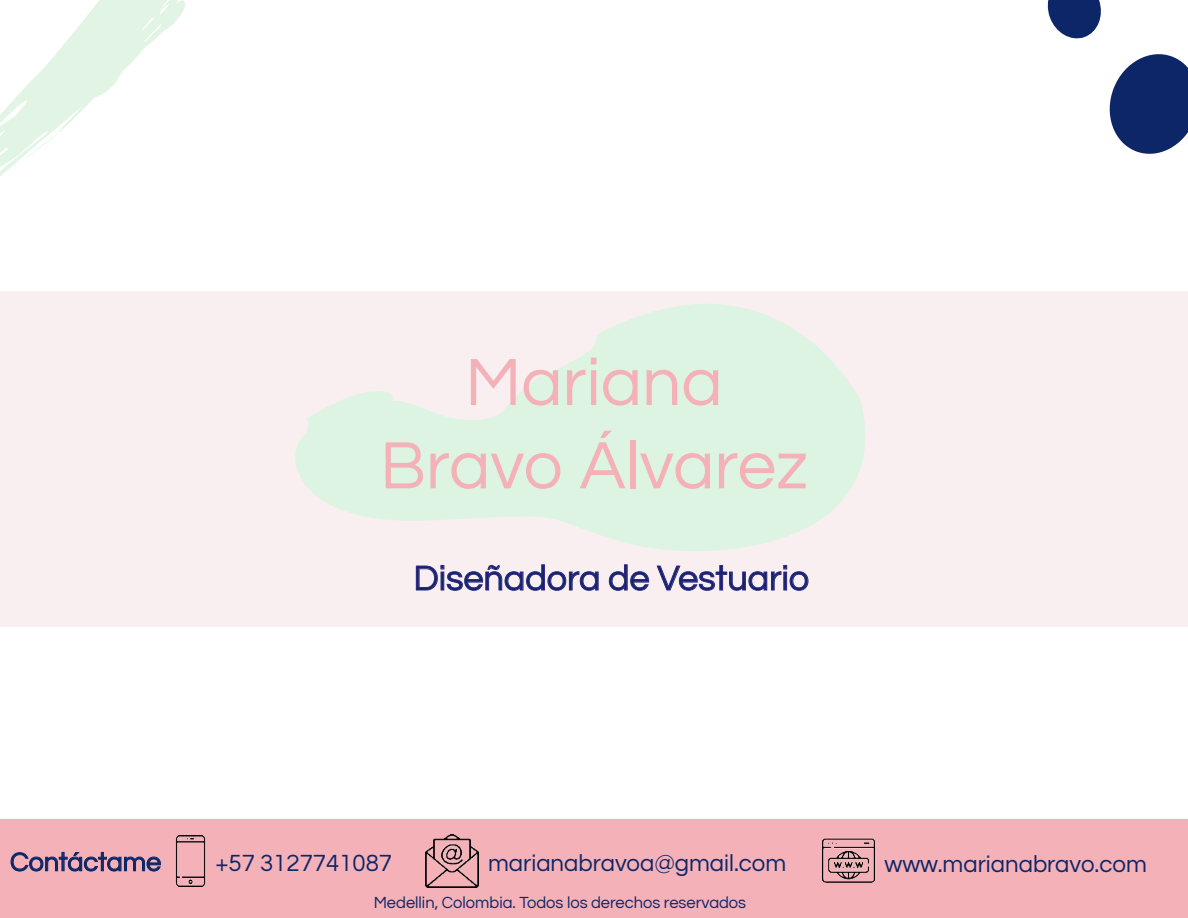
<style>
.page{position:relative;width:1188px;height:918px;background:#fff}
.page>*{position:absolute;margin:0;border:0;box-sizing:border-box;transform-origin:0 0}
.t1{font:69.45px/83.4px "Questrial";color:#f4b1b8;text-align:center}
.t2{font:36px "Questrial";color:#0c2668}
.t3{font:27px "Questrial";color:#0c2668}
.t4{font:24px "Questrial";color:#0c2668}
.t5{font:16.5px "Questrial";color:#0c2668}
</style>
<div class="page">
<div style="left:0;top:291px;width:1188px;height:336px;background:#f9eff0"></div>
<svg style="left:295px;top:304px;width:570px;height:263px;fill:#def4e2"></svg>
<svg style="left:416px;top:564px;width:182px;height:27px"></svg>
<svg style="left:609px;top:564px;width:40px;height:27px"></svg>
<svg style="left:657px;top:565px;width:151px;height:26px"></svg>
<svg style="left:1109px;top:54px;width:79px;height:100px"></svg>
<svg style="left:1047px;top:0;width:54px;height:39px"></svg>
<svg style="left:0;top:0;width:185px;height:176px"></svg>
<div style="left:0;top:819px;width:1188px;height:99px;background:#f4b1b8"></div>
<svg style="left:11px;top:852px;width:150px;height:19px"></svg>
<img style="left:175px;top:836px;width:31px;height:50px">
<img style="left:822px;top:838px;width:52px;height:46px">
<img style="left:425px;top:834px;width:54px;height:54px">
<h1 class="t1" style="left:380px;top:343px;width:429px">Mariana<br>Bravo Álvarez</h1>
<h2 class="t2" style="left:413px;top:553px;width:397px">Diseñadora de Vestuario</h2>
<p class="t3" style="left:10px;top:843px;width:153px">Contáctame</p>
<p class="t4" style="left:215px;top:846px;width:178px">+57 3127741087</p>
<p class="t4" style="left:488px;top:846px;width:300px">marianabravoa@gmail.com</p>
<p class="t5" style="left:374px;top:891px;width:374px">Medellin, Colombia. Todos los derechos reservados</p>
<p class="t4" style="left:884px;top:848px;width:264px">www.marianabravo.com</p>
</div>
